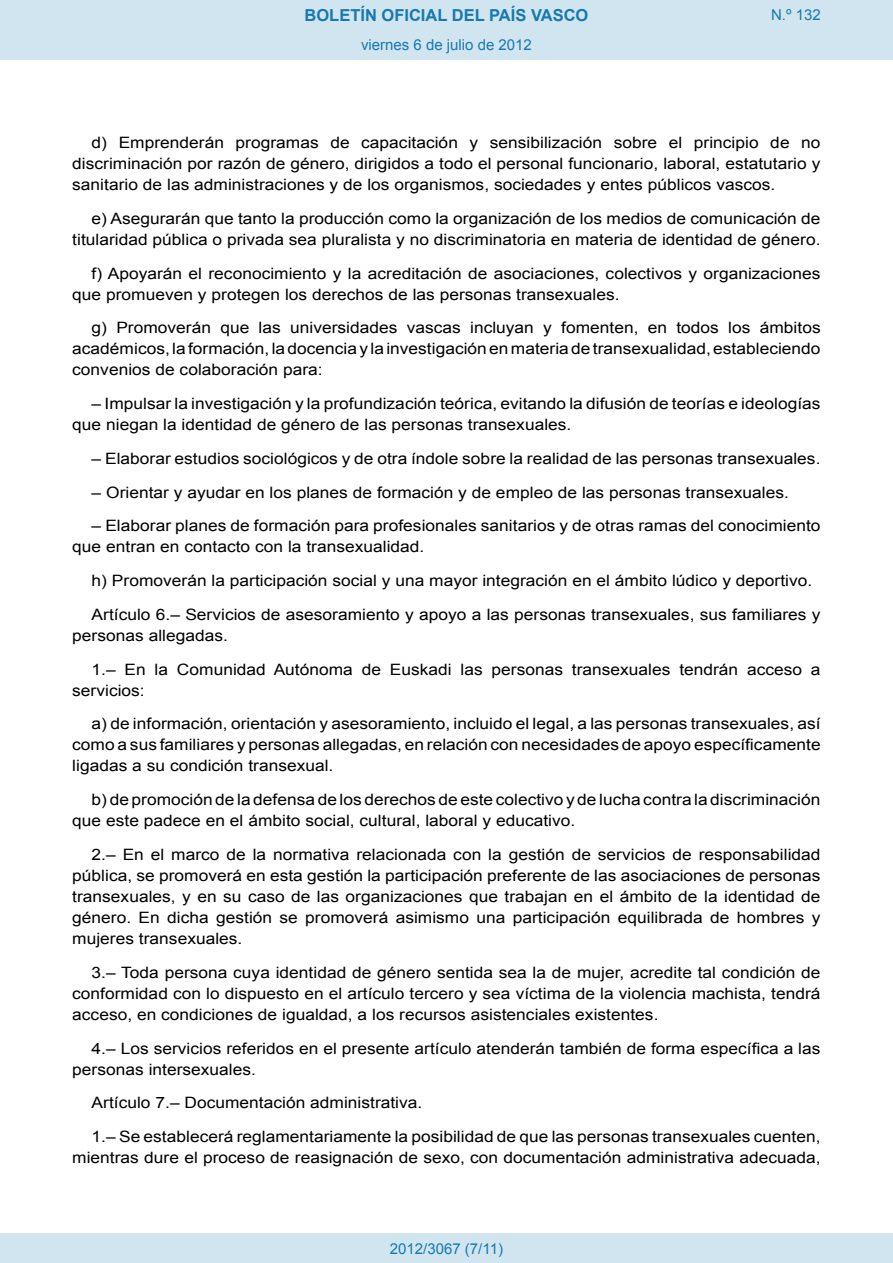
<style>
.page{position:relative;width:893px;height:1263px;background:#fff}
.page>*{position:absolute;margin:0;border:0;box-sizing:border-box;transform-origin:0 0}
.t1{font:700 16.5px "Arial";color:#1879ad}
.BOPVDetalle{font:15.6px/21px "Arial";color:#000;scale:1.11 1}
.Paginacion_Centro{font:15px "Arial";color:#1879ad}
</style>
<div class="page">
<div style="left:0;top:0;width:893px;height:60px;background:#d0e5f0"></div>
<div style="left:0;top:1233px;width:893px;height:30px;background:#d0e5f0"></div>
<p class="t1" style="left:305px;top:4px;width:285px">BOLETÍN OFICIAL DEL PAÍS VASCO</p>
<p class="Paginacion_Centro" style="left:361px;top:35px;width:172px">viernes 6 de julio de 2012</p>
<p class="Paginacion_Centro" style="left:771px;top:5px;width:51px">N.º 132</p>
<p class="BOPVDetalle" style="left:72px;top:132px;width:676px;text-align:justify;text-indent:19px">d) Emprenderán programas de capacitación y sensibilización sobre el principio de no discriminación por razón de género, dirigidos a todo el personal funcionario, laboral, estatutario y sanitario de las administraciones y de los organismos, sociedades y entes públicos vascos.</p>
<p class="BOPVDetalle" style="left:72px;top:208px;width:676px;text-align:right">e) Asegurarán que tanto la producción como la organización de los medios de comunicación de titularidad pública o privada sea pluralista y no discriminatoria en materia de identidad de género.</p>
<p class="BOPVDetalle" style="left:72px;top:263px;width:676px;text-indent:19px">f) Apoyarán el reconocimiento y la acreditación de asociaciones, colectivos y organizaciones que promueven y protegen los derechos de las personas transexuales.</p>
<p class="BOPVDetalle" style="left:72px;top:318px;width:676px;text-align:justify;text-indent:19px">g) Promoverán que las universidades vascas incluyan y fomenten, en todos los ámbitos académicos, la formación, la docencia y la investigación en materia de transexualidad, estableciendo convenios de colaboración para:</p>
<p class="BOPVDetalle" style="left:72px;top:393px;width:676px;text-indent:19px">– Impulsar la investigación y la profundización teórica, evitando la difusión de teorías e ideologías que niegan la identidad de género de las personas transexuales.</p>
<p class="BOPVDetalle" style="left:92px;top:448px;width:658px">– Elaborar estudios sociológicos y de otra índole sobre la realidad de las personas transexuales.</p>
<p class="BOPVDetalle" style="left:92px;top:482px;width:630px">– Orientar y ayudar en los planes de formación y de empleo de las personas transexuales.</p>
<p class="BOPVDetalle" style="left:72px;top:516px;width:676px;text-indent:19px">– Elaborar planes de formación para profesionales sanitarios y de otras ramas del conocimiento que entran en contacto con la transexualidad.</p>
<p class="BOPVDetalle" style="left:92px;top:570px;width:651px">h) Promoverán la participación social y una mayor integración en el ámbito lúdico y deportivo.</p>
<p class="BOPVDetalle" style="left:72px;top:604px;width:676px;text-indent:19px">Artículo 6.– Servicios de asesoramiento y apoyo a las personas transexuales, sus familiares y personas allegadas.</p>
<p class="BOPVDetalle" style="left:72px;top:659px;width:676px;text-indent:19px">1.– En la Comunidad Autónoma de Euskadi las personas transexuales tendrán acceso a servicios:</p>
<p class="BOPVDetalle" style="left:72px;top:714px;width:676px;text-align:justify;text-indent:19px">a) de información, orientación y asesoramiento, incluido el legal, a las personas transexuales, así como a sus familiares y personas allegadas, en relación con necesidades de apoyo específicamente ligadas a su condición transexual.</p>
<p class="BOPVDetalle" style="left:72px;top:789px;width:676px;text-indent:19px">b) de promoción de la defensa de los derechos de este colectivo y de lucha contra la discriminación que este padece en el ámbito social, cultural, laboral y educativo.</p>
<p class="BOPVDetalle" style="left:72px;top:844px;width:676px;text-align:justify;text-indent:19px">2.– En el marco de la normativa relacionada con la gestión de servicios de responsabilidad pública, se promoverá en esta gestión la participación preferente de las asociaciones de personas transexuales, y en su caso de las organizaciones que trabajan en el ámbito de la identidad de género. En dicha gestión se promoverá asimismo una participación equilibrada de hombres y mujeres transexuales.</p>
<p class="BOPVDetalle" style="left:72px;top:962px;width:676px;text-align:justify;text-indent:19px">3.– Toda persona cuya identidad de género sentida sea la de mujer, acredite tal condición de conformidad con lo dispuesto en el artículo tercero y sea víctima de la violencia machista, tendrá acceso, en condiciones de igualdad, a los recursos asistenciales existentes.</p>
<p class="BOPVDetalle" style="left:72px;top:1038px;width:676px;text-indent:19px">4.– Los servicios referidos en el presente artículo atenderán también de forma específica a las personas intersexuales.</p>
<p class="BOPVDetalle" style="left:92px;top:1092px;width:299px">Artículo 7.– Documentación administrativa.</p>
<p class="BOPVDetalle" style="left:72px;top:1126px;width:676px;text-align:right">1.– Se establecerá reglamentariamente la posibilidad de que las personas transexuales cuenten, mientras dure el proceso de reasignación de sexo, con documentación administrativa adecuada,</p>
<p class="Paginacion_Centro" style="left:390px;top:1238px;width:115px">2012/3067 (7/11)</p>
</div>
